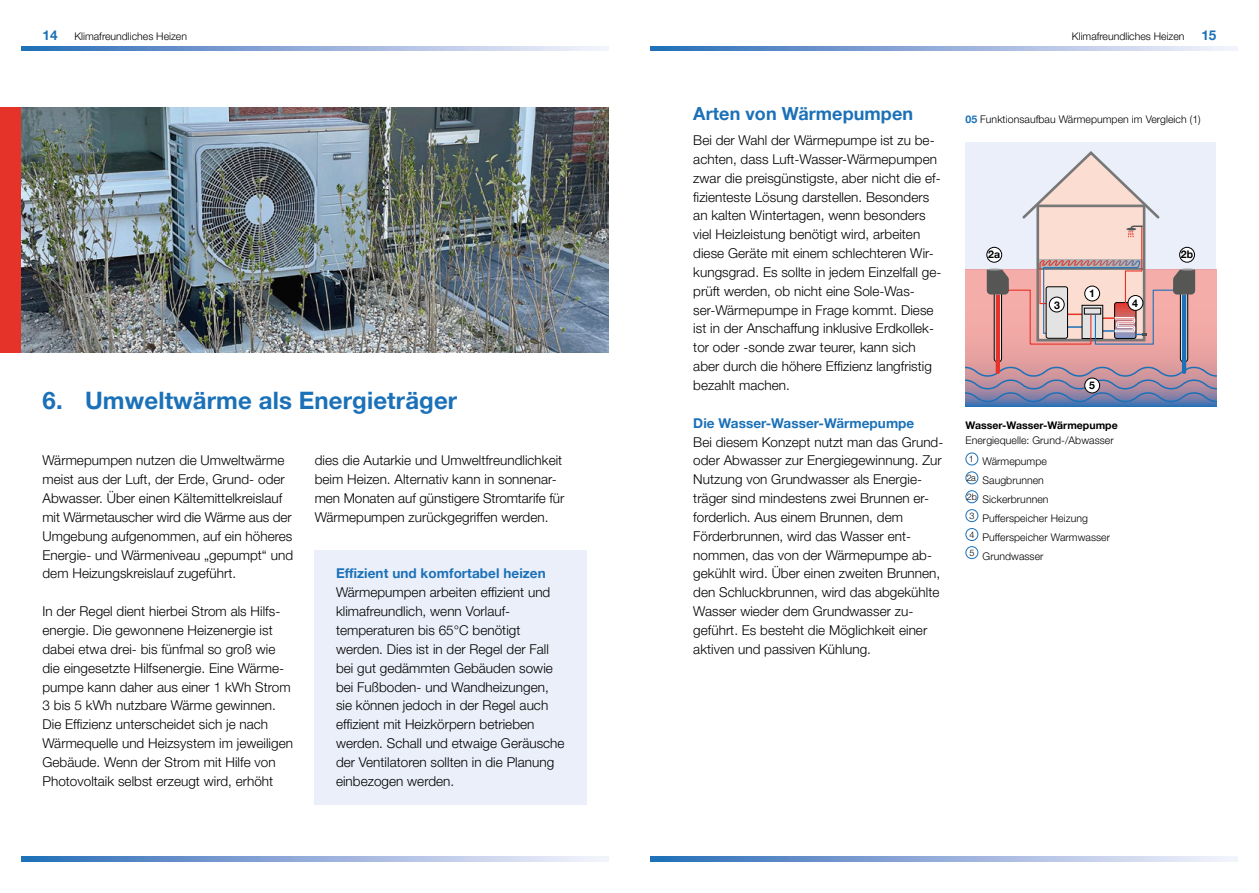
<style>
.page{position:relative;width:1259px;height:893px;background:#fff}
.page>*{position:absolute;margin:0;border:0;box-sizing:border-box;transform-origin:0 0}
.t1{font:700 24px "Helvetica Neue LT Pro";letter-spacing:.005em;color:#1b71b8}
.t2{font:700 18px "Helvetica Neue LT Pro";letter-spacing:.005em;color:#1b71b8}
.Copy{font:300 13.5px/18.9px "Helvetica Neue LT Pro";letter-spacing:.005em;color:#000}
.Zwischenheadline{font:700 13.5px "Helvetica Neue LT Pro";letter-spacing:.005em;color:#1b71b8}
.Beschriftung{font:300 10.5px "Helvetica Neue LT Pro";letter-spacing:.005em;color:#000}
.Beschriftung-2{font:700 10.5px "Helvetica Neue LT Pro";letter-spacing:.005em;color:#000}
.Tabellenbody{font:300 9px "Helvetica Neue LT Pro";color:#000}
.s1{font-weight:700;font-size:13.5px;color:#1b71b8}
.s2{font-weight:700;color:#1b71b8}
</style>
<div class="page">
<svg style="left:21px;top:46px;width:587px;height:5px;background:#92afda"></svg>
<svg style="left:21px;top:857px;width:587px;height:4px;background:#92afda"></svg>
<div style="left:315px;top:550px;width:272px;height:254px;background:#ebeff9"></div>
<div style="left:0;top:107px;width:23px;height:245px;background:#e6332a"></div>
<div style="left:965px;top:453px;width:13px;height:12px;border:1px solid #1b71b8;border-radius:50%"></div>
<div style="left:965px;top:471px;width:13px;height:13px;border:1px solid #1b71b8;border-radius:50%"></div>
<div style="left:965px;top:490px;width:13px;height:13px;border:1px solid #1b71b8;border-radius:50%"></div>
<div style="left:965px;top:509px;width:13px;height:13px;border:1px solid #1b71b8;border-radius:50%"></div>
<div style="left:965px;top:528px;width:13px;height:13px;border:1px solid #1b71b8;border-radius:50%"></div>
<div style="left:965px;top:546px;width:13px;height:13px;border:1px solid #1b71b8;border-radius:50%"></div>
<img style="left:21px;top:107px;width:587px;height:245px">
<div style="left:965px;top:142px;width:251px;height:128px;background:#ebeff9"></div>
<div style="left:965px;top:270px;width:251px;height:136px;background:#4273b3"></div>
<div style="left:1037px;top:206px;width:107px;height:134px;background:#fcddd1"></div>
<div style="left:1039px;top:259px;width:103px;height:9px;background:#b2b2b2"></div>
<hr style="left:1141px;top:226px;width:1px;height:45px;background:#e6332a">
<svg style="left:1022px;top:151px;width:138px;height:86px"></svg>
<svg style="left:965px;top:260px;width:251px;height:143px"></svg>
<div style="left:1084px;top:286px;width:15px;height:15px;background:#fff;border-radius:50%"></div>
<div style="left:1084px;top:286px;width:15px;height:15px;border:1px solid #000;border-radius:50%"></div>
<div style="left:1084px;top:378px;width:15px;height:15px;background:#fff;border-radius:50%"></div>
<div style="left:1084px;top:378px;width:15px;height:15px;border:1px solid #000;border-radius:50%"></div>
<div style="left:1179px;top:247px;width:15px;height:15px;background:#fff;border-radius:50%"></div>
<div style="left:1179px;top:247px;width:15px;height:15px;border:1px solid #000;border-radius:50%"></div>
<div style="left:986px;top:247px;width:15px;height:15px;background:#fff;border-radius:50%"></div>
<div style="left:986px;top:247px;width:16px;height:15px;border:1px solid #000;border-radius:50%"></div>
<div style="left:1049px;top:297px;width:15px;height:15px;background:#fff;border-radius:50%"></div>
<div style="left:1049px;top:297px;width:15px;height:15px;border:1px solid #000;border-radius:50%"></div>
<div style="left:1128px;top:295px;width:15px;height:15px;background:#fff;border-radius:50%"></div>
<div style="left:1127px;top:295px;width:16px;height:16px;border:1px solid #000;border-radius:50%"></div>
<svg style="left:651px;top:46px;width:586px;height:5px;background:#92afda"></svg>
<svg style="left:651px;top:857px;width:586px;height:4px;background:#92afda"></svg>
<p class="Beschriftung" style="left:43px;top:29px;width:146px"><span class="s1">14</span> Klimafreundliches Heizen</p>
<p class="Beschriftung" style="left:1072px;top:29px;width:114px">Klimafreundliches Heizen</p>
<p class="Zwischenheadline" style="left:1201px;top:26px;width:17px">15</p>
<h1 class="t1" style="left:43px;top:385px;width:416px">6. Umweltwärme als Energieträger</h1>
<p class="Copy" style="left:43px;top:451px;width:252px">Wärmepumpen nutzen die Umweltwärme meist aus der Luft, der Erde, Grund- oder Abwasser. Über einen Kältemittelkreislauf mit Wärmetauscher wird die Wärme aus der Umgebung aufgenommen, auf ein höheres Energie- und Wärmeniveau „gepumpt“ und dem Heizungskreislauf zugeführt.</p>
<p class="Copy" style="left:43px;top:602px;width:252px">In der Regel dient hierbei Strom als Hilfs&shy;energie. Die gewonnene Heizenergie ist dabei etwa drei- bis fünfmal so groß wie die eingesetzte Hilfsenergie. Eine Wärme&shy;pumpe kann daher aus einer 1 kWh Strom 3 bis 5 kWh nutzbare Wärme gewinnen.<br>Die Effizienz unterscheidet sich je nach Wärmequelle und Heizsystem im jeweiligen Gebäude. Wenn der Strom mit Hilfe von Photovoltaik selbst erzeugt wird, erhöht</p>
<p class="Copy" style="left:315px;top:451px;width:251px">dies die Autarkie und Umweltfreundlichkeit beim Heizen. Alternativ kann in sonnenar&shy;men Monaten auf günstigere Stromtarife für Wärmepumpen zurückgegriffen werden.</p>
<h3 class="Zwischenheadline" style="left:336px;top:565px;width:211px">Effizient und komfortabel heizen</h3>
<p class="Copy" style="left:336px;top:583px;width:230px">Wärmepumpen arbeiten effizient und klimafreundlich, wenn Vorlauf&shy;temperaturen bis 65°C benötigt werden. Dies ist in der Regel der Fall bei gut gedämmten Gebäuden sowie bei Fußboden- und Wandheizungen, sie können jedoch in der Regel auch effizient mit Heizkörpern betrieben werden. Schall und etwaige Geräusche der Ventilatoren sollten in die Planung einbezogen werden.</p>
<h2 class="t2" style="left:693px;top:103px;width:221px">Arten von Wärmepumpen</h2>
<p class="Copy" style="left:693px;top:130px;width:250px">Bei der Wahl der Wärmepumpe ist zu be&shy;achten, dass Luft-Wasser-Wärmepumpen zwar die preisgünstigste, aber nicht die ef&shy;fizienteste Lösung darstellen. Besonders an kalten Wintertagen, wenn besonders viel Heizleistung benötigt wird, arbeiten diese Geräte mit einem schlechteren Wir&shy;kungsgrad. Es sollte in jedem Einzelfall ge&shy;prüft werden, ob nicht eine Sole-Was&shy;ser-Wärmepumpe in Frage kommt. Diese ist in der Anschaffung inklusive Erdkollek&shy;tor oder -sonde zwar teurer, kann sich aber durch die höhere Effizienz langfristig bezahlt machen.</p>
<h3 class="Zwischenheadline" style="left:693px;top:414px;width:223px">Die Wasser-Wasser-Wärmepumpe</h3>
<p class="Copy" style="left:693px;top:432px;width:252px">Bei diesem Konzept nutzt man das Grund&shy;oder Abwasser zur Energiegewinnung. Zur Nutzung von Grundwasser als Energie&shy;träger sind mindestens zwei Brunnen er&shy;forderlich. Aus einem Brunnen, dem Förderbrunnen, wird das Wasser ent&shy;nommen, das von der Wärmepumpe ab&shy;gekühlt wird. Über einen zweiten Brunnen, den Schluckbrunnen, wird das abgekühlte Wasser wieder dem Grundwasser zu&shy;geführt. Es besteht die Möglichkeit einer aktiven und passiven Kühlung.</p>
<p class="Beschriftung" style="left:965px;top:113px;width:237px"><span class="s2">05</span> Funktionsaufbau Wärmepumpen im Vergleich (1)</p>
<p class="Beschriftung-2" style="left:988px;top:248px;width:13px">2a</p>
<p class="Beschriftung-2" style="left:1180px;top:248px;width:14px">2b</p>
<p class="Beschriftung-2" style="left:1089px;top:287px;width:7px">1</p>
<p class="Beschriftung-2" style="left:1054px;top:298px;width:7px">3</p>
<p class="Beschriftung-2" style="left:1132px;top:296px;width:7px">4</p>
<p class="Beschriftung-2" style="left:1089px;top:379px;width:7px">5</p>
<p class="Beschriftung-2" style="left:965px;top:419px;width:154px">Wasser-Wasser-Wärmepumpe</p>
<p class="Beschriftung" style="left:965px;top:434px;width:150px">Energiequelle: Grund-/Abwasser</p>
<p class="Beschriftung" style="left:982px;top:455px;width:66px">Wärmepumpe</p>
<p class="Beschriftung" style="left:982px;top:474px;width:63px">Saugbrunnen</p>
<p class="Beschriftung" style="left:982px;top:493px;width:67px">Sickerbrunnen</p>
<p class="Beschriftung" style="left:982px;top:512px;width:107px">Pufferspeicher Heizung</p>
<p class="Beschriftung" style="left:982px;top:531px;width:129px">Pufferspeicher Warmwasser</p>
<p class="Beschriftung" style="left:982px;top:549px;width:63px">Grundwasser</p>
<p class="Tabellenbody" style="left:969px;top:453px;width:7px">1</p>
<p class="Tabellenbody" style="left:967px;top:472px;width:10px">2a</p>
<p class="Tabellenbody" style="left:966px;top:491px;width:12px">2b</p>
<p class="Tabellenbody" style="left:969px;top:510px;width:7px">3</p>
<p class="Tabellenbody" style="left:969px;top:529px;width:7px">4</p>
<p class="Tabellenbody" style="left:969px;top:547px;width:7px">5</p>
</div>
